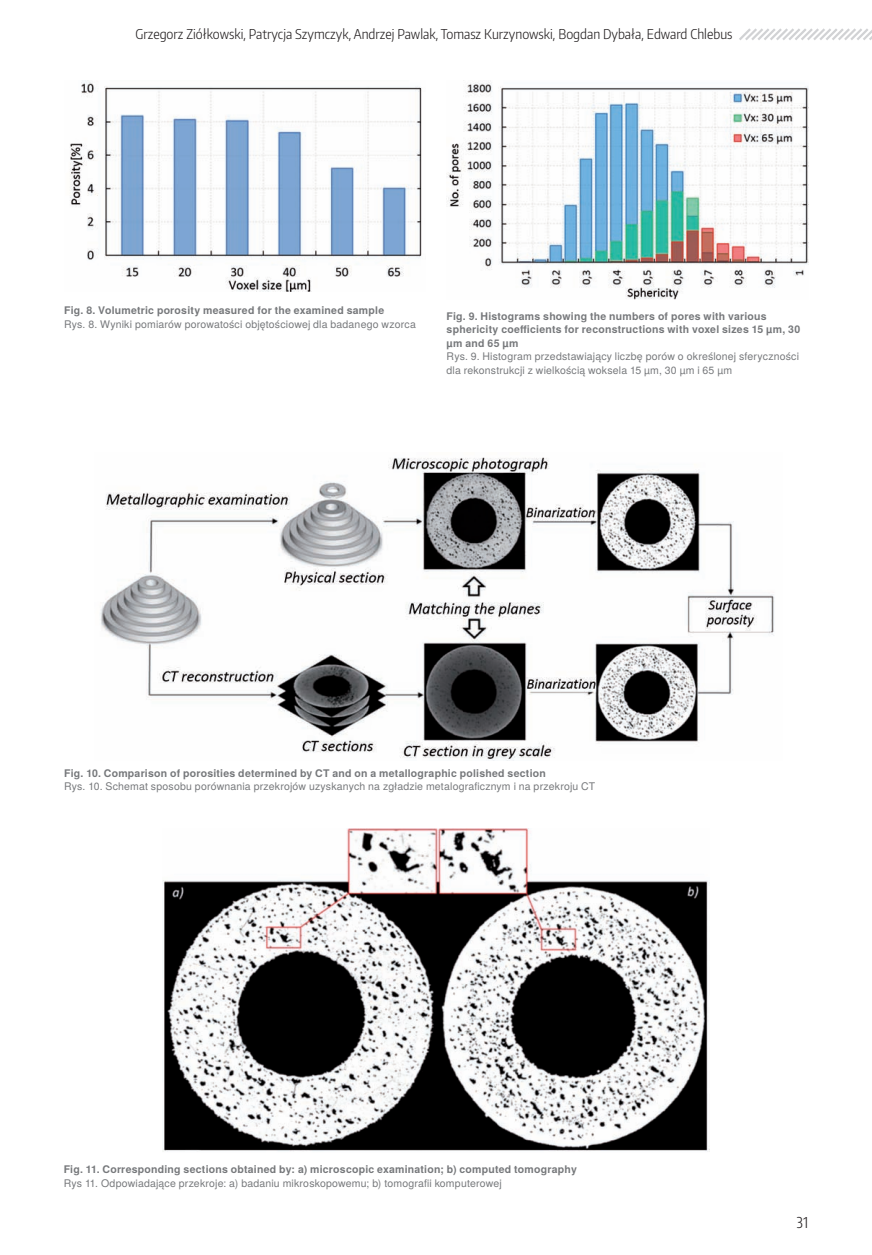
<style>
.page{position:relative;width:872px;height:1255px;background:#fff}
.page>*{position:absolute;margin:0;border:0;box-sizing:border-box;transform-origin:0 0}
.t1{font:300 15px "Encode Sans Condensed";color:#231f20}
.t2{font:300 13.5px "Encode Sans Condensed";color:#231f20}
.t3{font:10.5px/13.5px "Te X Gyre Heros";letter-spacing:.015em;color:#76787b}
.t4{font:700 10.5px/13.5px "Te X Gyre Heros";letter-spacing:.02em;color:#76787b}
</style>
<div class="page">
<img style="left:70px;top:80px;width:352px;height:211px">
<img style="left:446px;top:82px;width:362px;height:217px">
<img style="left:100px;top:457px;width:675px;height:303px">
<img style="left:162px;top:828px;width:547px;height:324px">
<svg style="left:739px;top:28px;width:133px;height:12px"></svg>
<p class="t2" style="left:136px;top:25px;width:598px">Grzegorz Ziółkowski, Patrycja Szymczyk, Andrzej Pawlak, Tomasz Kurzynowski, Bogdan Dybała, Edward Chlebus</p>
<p class="t4" style="left:64px;top:303px;width:321px">Fig. 8. Volumetric porosity measured for the examined sample</p>
<p class="t3" style="left:64px;top:317px;width:353px">Rys. 8. Wyniki pomiarów porowatości objętościowej dla badanego wzorca</p>
<p class="t4" style="left:446px;top:308px;width:355px">Fig. 9. Histograms showing the numbers of pores with various sphericity coefficients for reconstructions with voxel sizes 15 µm, 30 µm and 65 µm</p>
<p class="t3" style="left:446px;top:349px;width:354px">Rys. 9. Histogram przedstawiający liczbę porów o określonej sferyczności dla rekonstrukcji z wielkością woksela 15 µm, 30 µm i 65 µm</p>
<p class="t4" style="left:64px;top:765px;width:483px">Fig. 10. Comparison of porosities determined by CT and on a metallographic polished section</p>
<p class="t3" style="left:64px;top:779px;width:532px">Rys. 10. Schemat sposobu porównania przekrojów uzyskanych na zgładzie metalograficznym i na przekroju CT</p>
<p class="t4" style="left:64px;top:1161px;width:514px">Fig. 11. Corresponding sections obtained by: a) microscopic examination; b) computed tomography</p>
<p class="t3" style="left:64px;top:1175px;width:439px">Rys 11. Odpowiadające przekroje: a) badaniu mikroskopowemu; b) tomografii komputerowej</p>
<h1 class="t1" style="left:796px;top:1212px;width:13px">31</h1>
</div>
